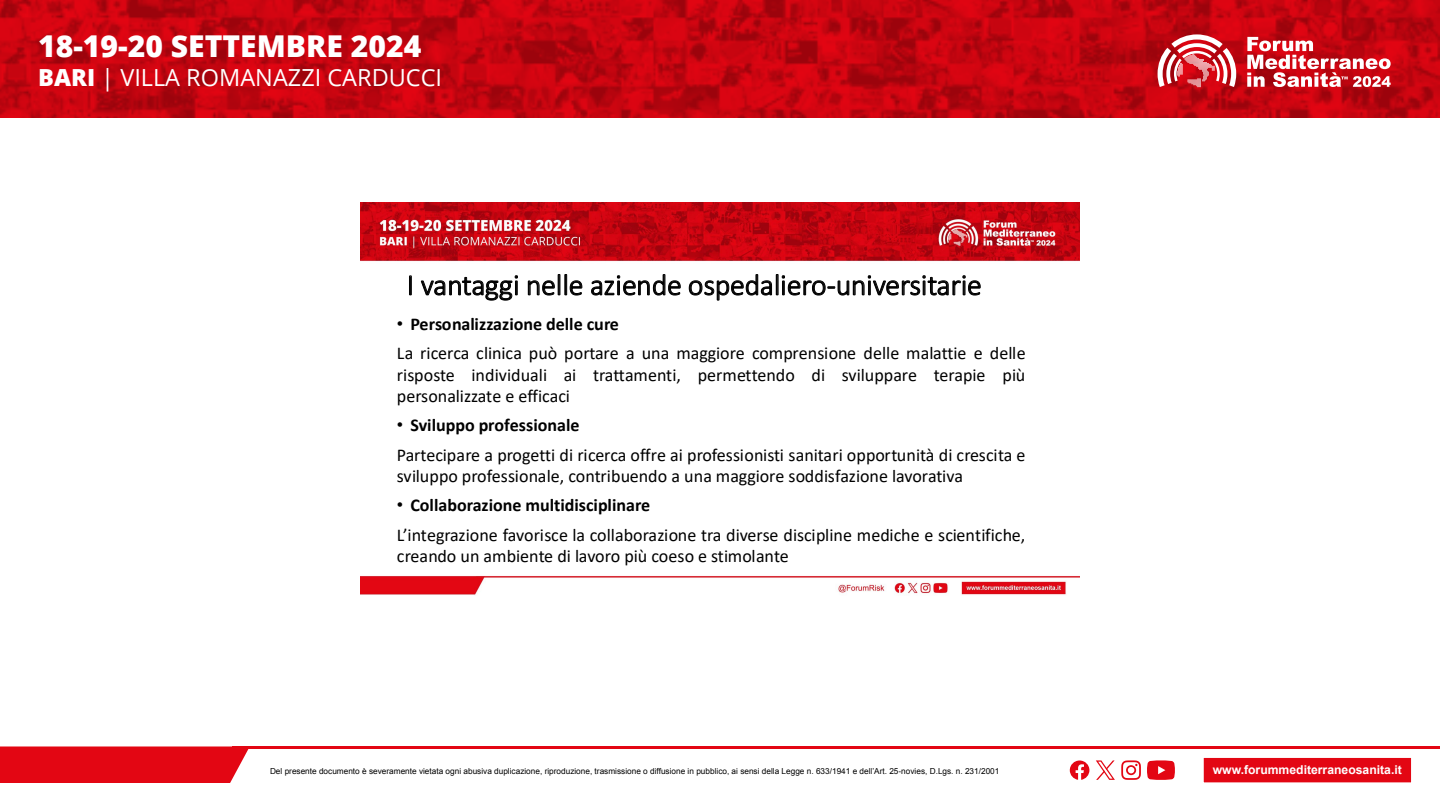
<style>
.page{position:relative;width:1440px;height:810px;background:#fff}
.page>*{position:absolute;margin:0;border:0;box-sizing:border-box;transform-origin:0 0}
.t1{font:800 30.08px "Open Sans";color:#fff}
.t2{font:300 29.85px "Calibri";letter-spacing:-.01em;color:#000}
.t3{font:23.55px "Open Sans";color:#fff}
.t4{font:18px/29.3px "Calibri";color:#000}
.t5{font:700 12.15px "Arial";color:#fff}
.t6{font:8.25px "Arial";color:#000}
.s1{font-weight:800}
.s2{font-family:"Arial"}
.s3{font-weight:700}
</style>
<div class="page">
<div style="left:0;top:746px;width:249px;height:37px;background:#e30613"></div>
<hr style="left:232px;top:746px;width:1208px;height:3px;background:#e30613">
<div style="left:1203px;top:757px;width:209px;height:27px;background:#e30613;border:1px solid #fff"></div>
<svg style="left:1121px;top:760px;width:20px;height:20px"></svg>
<svg style="left:1147px;top:760px;width:28px;height:20px"></svg>
<svg style="left:1070px;top:761px;width:19px;height:19px"></svg>
<svg style="left:1096px;top:760px;width:19px;height:20px"></svg>
<svg style="left:0;top:0;width:1440px;height:117px;background:#c2040f"></svg>
<svg style="left:1158px;top:34px;width:78px;height:53px"></svg>
<svg style="left:1247px;top:37px;width:144px;height:50px"></svg>
<img style="left:360px;top:202px;width:720px;height:393px">
<h1 class="t1" style="left:38px;top:24px;width:385px">18-19-20 SETTEMBRE 2024</h1>
<h3 class="t3" style="left:38px;top:62px;width:406px"><span class="s1">BARI</span> | VILLA ROMANAZZI CARDUCCI</h3>
<h2 class="t2" style="left:407px;top:266px;width:576px">I vantaggi nelle aziende ospedaliero-universitarie</h2>
<p class="t4" style="left:397px;top:309px;width:630px"><span class="s2">•</span> <span class="s3">Personalizzazione delle cure<br></span>La ricerca clinica può portare a una maggiore comprensione delle malattie e delle</p>
<p class="t4" style="left:397px;top:364px;width:630px;line-height:21.5px">risposte individuali ai trattamenti, permettendo di sviluppare terapie più personalizzate e efficaci</p>
<p class="t4" style="left:397px;top:410px;width:630px"><span class="s2">•</span> <span class="s3">Sviluppo professionale<br></span>Partecipare a progetti di ricerca offre ai professionisti sanitari opportunità di crescita e</p>
<p class="t4" style="left:397px;top:461px;width:568px">sviluppo professionale, contribuendo a una maggiore soddisfazione lavorativa</p>
<p class="t4" style="left:397px;top:490px;width:630px"><span class="s2">•</span> <span class="s3">Collaborazione multidisciplinare<br></span>L’integrazione favorisce la collaborazione tra diverse discipline mediche e scientifiche,</p>
<p class="t4" style="left:397px;top:541px;width:393px">creando un ambiente di lavoro più coeso e stimolante</p>
<p class="t6" style="left:270px;top:766px;width:731px">Del presente documento è severamente vietata ogni abusiva duplicazione, riproduzione, trasmissione o diffusione in pubblico, ai sensi della Legge n. 633/1941 e dell’Art. 25-novies, D.Lgs. n. 231/2001</p>
<p class="t5" style="left:1213px;top:762px;width:191px">www.forummediterraneosanita.it</p>
</div>
